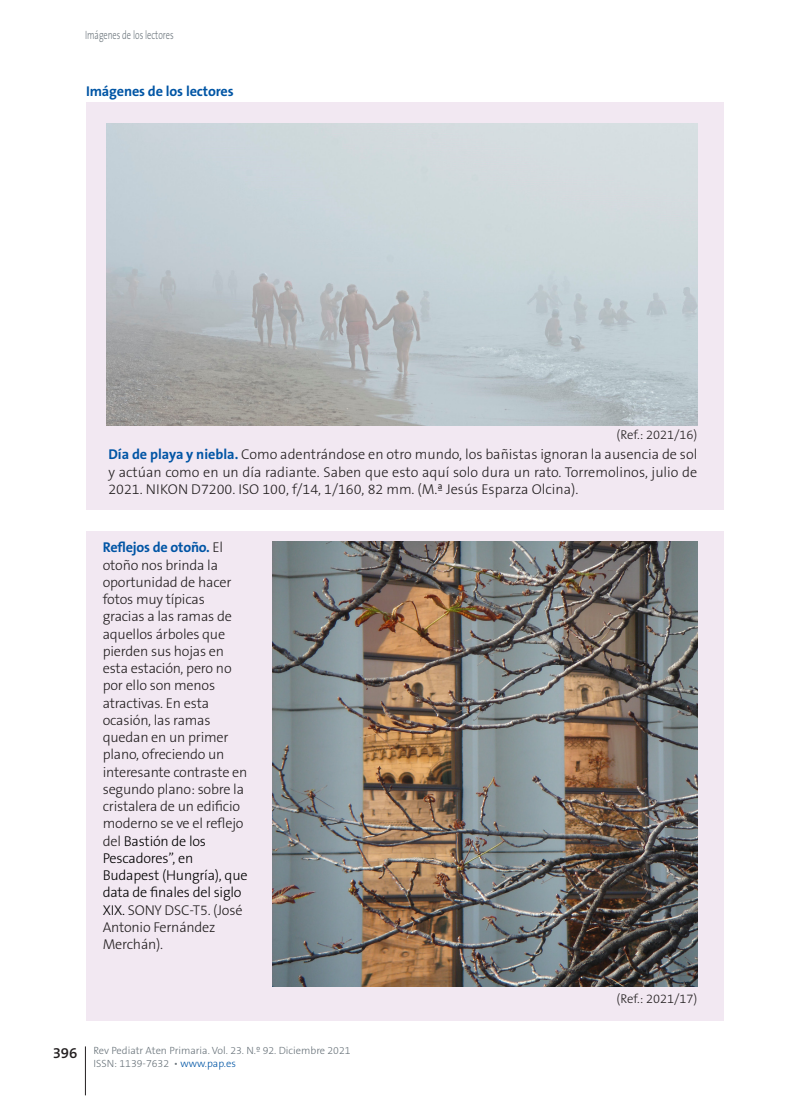
<style>
.page{position:relative;width:808px;height:1106px;background:#fff}
.page>*{position:absolute;margin:0;border:0;box-sizing:border-box;transform-origin:0 0}
.t1{font:600 15px "The Sans B Plus W6";color:#231f20}
.t2{font:300 14.25px/17.2px "The Sans B Plus W3";letter-spacing:-.015em;color:#231f20;text-align:justify}
._002_Ladillo_2{font:700 14.25px "The Sans B Plus W7";letter-spacing:-.01em;color:#0155a5}
.t3{font:300 12.75px "The Sans B Plus W3";color:#231f20}
.t4{font:300 12px "The Sans B Plus W3";color:#6a747b;scale:.7 1}
.t5{font:300 10.5px "The Sans B Plus W3";color:#6a747b}
.s1{font-family:"The Sans B Plus W7";font-weight:700;color:#0155a5}
.s2{color:#000}
.s3{color:#0155a5}
</style>
<div class="page">
<div style="left:86px;top:102px;width:638px;height:408px;background:#f2e8f2"></div>
<img style="left:107px;top:123px;width:590px;height:302px">
<hr style="left:85px;top:1046px;width:1px;height:49px;background:#231f20">
<div style="left:86px;top:531px;width:638px;height:489px;background:#f2e8f2"></div>
<img style="left:272px;top:541px;width:425px;height:445px">
<p class="t4" style="left:85px;top:27px;width:128px">Imágenes de los lectores</p>
<p class="_002_Ladillo_2" style="left:86px;top:82px;width:149px">Imágenes de los lectores</p>
<p class="t1" style="left:53px;top:1042px;width:26px">396</p>
<p class="t3" style="left:617px;top:426px;width:82px">(Ref.: 2021/16)</p>
<p class="t2" style="left:108px;top:446px;width:590px"><span class="s1">Día de playa y niebla.</span> Como adentrándose en otro mundo, los bañistas ignoran la ausencia de sol y actúan como en un día radiante. Saben que esto aquí solo dura un rato. Torremolinos, julio de 2021. NIKON D7200. ISO 100, f/14, 1/160, 82 mm. (M.ª Jesús Esparza Olcina).</p>
<p class="t2" style="left:103px;top:539px;width:146px;text-align:left"><span class="s1">Reflejos de otoño.</span> El otoño nos brinda la oportunidad de hacer fotos muy típicas gracias a las ramas de aquellos árboles que pierden sus hojas en esta estación, pero no por ello son menos atractivas. En esta ocasión, las ramas quedan en un primer plano, ofreciendo un interesante contraste en segundo plano: sobre la cristalera de un edificio moderno se ve el reflejo del <span class="s2">Bastión de los<br>Pescadores”, en<br>Budapest (Hungría), que data de finales del siglo<br>XIX.</span> SONY DSC-T5. (José<br>Antonio Fernández<br>Merchán).</p>
<p class="t5" style="left:94px;top:1043px;width:259px">Rev Pediatr Aten Primaria. Vol. 23. N.º 92. Diciembre 2021</p>
<p class="t5" style="left:94px;top:1057px;width:144px">ISSN: 1139-7632 • <span class="s3">www.pap.es</span></p>
<p class="t3" style="left:617px;top:990px;width:82px">(Ref.: 2021/17)</p>
</div>
